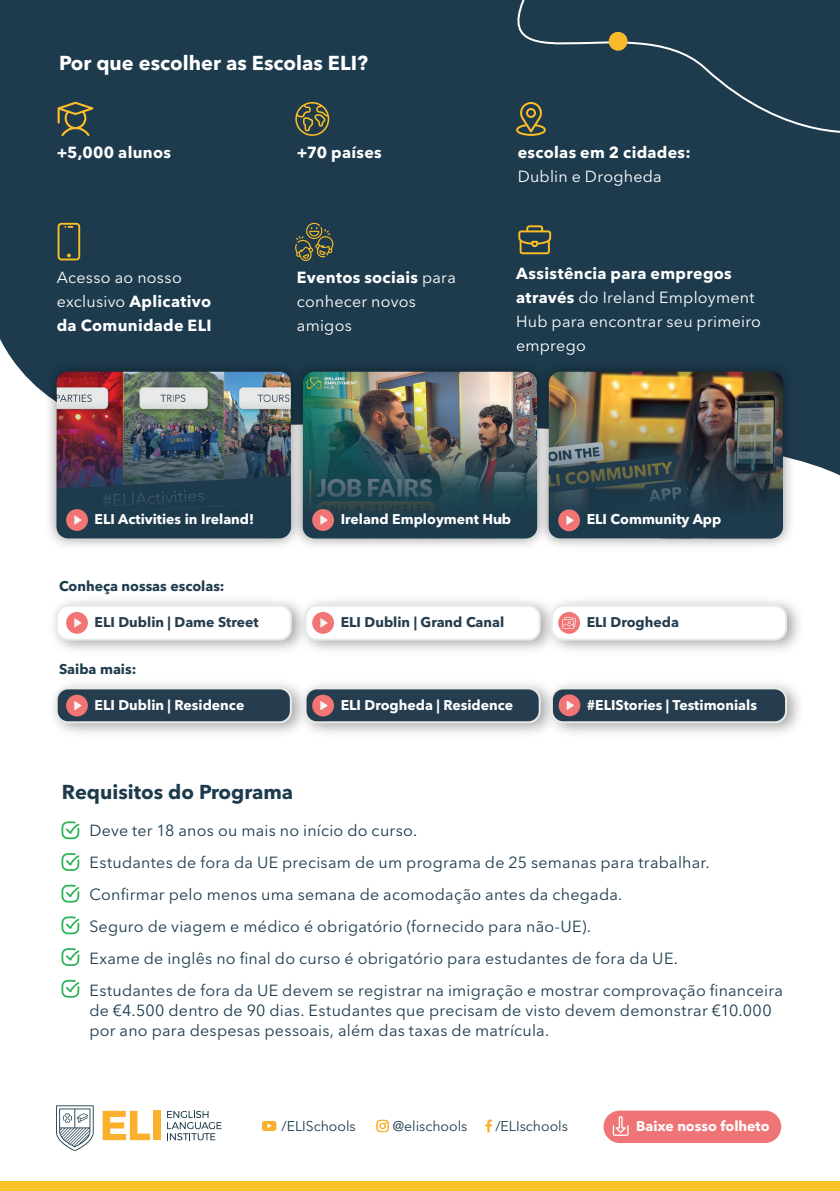
<style>
.page{position:relative;width:840px;height:1191px;background:#fff}
.page>*{position:absolute;margin:0;border:0;box-sizing:border-box;transform-origin:0 0}
.t1{font:700 20px "Avenir Next LT Pro";color:#fff}
.t2{font:700 20px "Avenir Next LT Pro";color:#1d3b4d}
.t3{font:16px/32px "Avenir Next LT Pro";letter-spacing:.015em;color:#1d3b4d}
.t4{font:16px/24px "Avenir Next LT Pro";letter-spacing:.015em;color:#fff}
.t5{font:700 16px/24px "Avenir Next LT Pro";letter-spacing:.02em;color:#fff}
.t6{font:700 14px "Avenir Next LT Pro";color:#fff}
.t7{font:700 14px "Avenir Next LT Pro";color:#253d4e}
.t8{font:14px "Avenir Next LT Pro";color:#1d3b4d}
.t9{font:700 14px "Avenir Next LT Pro";color:#1d3b4d}
.s1{font-weight:400}
.s2{font-weight:700}
</style>
<div class="page">
<div style="left:0;top:0;width:839px;height:475px;background:#1d3b4d"></div>
<svg style="left:61px;top:821px;width:18px;height:18px"></svg>
<svg style="left:61px;top:853px;width:18px;height:18px"></svg>
<svg style="left:61px;top:884px;width:18px;height:18px"></svg>
<svg style="left:61px;top:916px;width:18px;height:18px"></svg>
<svg style="left:61px;top:948px;width:18px;height:18px"></svg>
<svg style="left:61px;top:979px;width:18px;height:18px"></svg>
<div style="left:457px;top:0;width:382px;height:147px;background:#1d3b4d"></div>
<svg style="left:58px;top:102px;width:35px;height:34px"></svg>
<svg style="left:295px;top:102px;width:34px;height:34px"></svg>
<svg style="left:515px;top:101px;width:31px;height:35px"></svg>
<svg style="left:518px;top:225px;width:33px;height:29px"></svg>
<svg style="left:295px;top:222px;width:38px;height:40px"></svg>
<svg style="left:58px;top:223px;width:22px;height:37px"></svg>
<img style="left:8px;top:355px;width:273px;height:191px">
<img style="left:57px;top:372px;width:224px;height:166px">
<img style="left:281px;top:355px;width:219px;height:191px">
<img style="left:303px;top:372px;width:197px;height:166px">
<img style="left:500px;top:355px;width:331px;height:191px">
<img style="left:548px;top:372px;width:234px;height:166px">
<div style="left:66px;top:612px;width:22px;height:22px;background:#f27576;border-radius:50%"></div>
<svg style="left:74px;top:618px;width:8px;height:9px"></svg>
<div style="left:56px;top:604px;width:236px;height:36px;border:2px solid #e8eae8;border-radius:11px"></div>
<div style="left:305px;top:605px;width:234px;height:34px;background:#fff;border-radius:11px"></div>
<div style="left:312px;top:612px;width:22px;height:22px;background:#f27576;border-radius:50%"></div>
<svg style="left:320px;top:618px;width:7px;height:9px"></svg>
<div style="left:304px;top:604px;width:236px;height:36px;border:2px solid #e8eae8;border-radius:11px"></div>
<img style="left:539px;top:601px;width:260px;height:49px">
<div style="left:551px;top:605px;width:234px;height:34px;background:#fff;border-radius:11px"></div>
<div style="left:558px;top:612px;width:21px;height:22px;background:#f27576;border-radius:50%"></div>
<svg style="left:562px;top:617px;width:13px;height:12px"></svg>
<div style="left:550px;top:604px;width:236px;height:36px;border:2px solid #e8eae8;border-radius:11px"></div>
<div style="left:57px;top:688px;width:234px;height:34px;background:#253d4e;border-radius:11px"></div>
<div style="left:66px;top:694px;width:22px;height:22px;background:#f27576;border-radius:50%"></div>
<svg style="left:74px;top:701px;width:8px;height:9px"></svg>
<div style="left:56px;top:687px;width:236px;height:36px;border:2px solid #e8eae8;border-radius:11px"></div>
<div style="left:305px;top:688px;width:234px;height:34px;background:#253d4e;border-radius:11px"></div>
<div style="left:312px;top:694px;width:22px;height:22px;background:#f27576;border-radius:50%"></div>
<svg style="left:320px;top:701px;width:7px;height:9px"></svg>
<div style="left:304px;top:687px;width:236px;height:36px;border:2px solid #e8eae8;border-radius:11px"></div>
<img style="left:539px;top:684px;width:260px;height:49px">
<div style="left:551px;top:688px;width:234px;height:34px;background:#253d4e;border-radius:11px"></div>
<div style="left:558px;top:694px;width:22px;height:22px;background:#f27576;border-radius:50%"></div>
<svg style="left:566px;top:701px;width:7px;height:9px"></svg>
<div style="left:550px;top:687px;width:236px;height:36px;border:2px solid #e8eae8;border-radius:11px"></div>
<svg style="left:102px;top:1110px;width:48px;height:30px"></svg>
<div style="left:153px;top:1110px;width:8px;height:30px;background:#fbb02d"></div>
<svg style="left:167px;top:1110px;width:54px;height:30px"></svg>
<svg style="left:56px;top:1105px;width:38px;height:46px"></svg>
<svg style="left:262px;top:1120px;width:14px;height:11px"></svg>
<svg style="left:376px;top:1119px;width:12px;height:13px"></svg>
<svg style="left:485px;top:1119px;width:7px;height:13px"></svg>
<div style="left:0;top:1181px;width:839px;height:10px;background:#fac428"></div>
<div style="left:603px;top:1110px;width:177px;height:33px;background:#ef7476;border-radius:16px"></div>
<svg style="left:612px;top:1116px;width:16px;height:19px"></svg>
<svg style="left:607px;top:31px;width:21px;height:21px"></svg>
<p class="t1" style="left:59px;top:51px;width:310px">Por que escolher as Escolas ELI?</p>
<p class="t5" style="left:57px;top:140px;width:116px">+5,000 alunos</p>
<p class="t5" style="left:297px;top:140px;width:86px">+70 países</p>
<p class="t5" style="left:517px;top:140px;width:174px">escolas em 2 cidades:</p>
<p class="t4" style="left:517px;top:164px;width:145px">Dublin e Drogheda</p>
<p class="t5" style="left:57px;top:265px;width:156px"><span class="s1">Acesso ao nosso exclusivo</span> Aplicativo da Comunidade ELI</p>
<p class="t4" style="left:297px;top:265px;width:160px"><span class="s2">Eventos sociais</span> para conhecer novos amigos</p>
<p class="t4" style="left:516px;top:261px;width:246px"><span class="s2">Assistência para empregos através</span> do Ireland Employment<br>Hub para encontrar seu primeiro emprego</p>
<p class="t6" style="left:95px;top:511px;width:161px">ELI Activities in Ireland!</p>
<p class="t6" style="left:340px;top:511px;width:172px">Ireland Employment Hub</p>
<p class="t6" style="left:586px;top:511px;width:136px">ELI Community App</p>
<p class="t9" style="left:59px;top:577px;width:167px">Conheça nossas escolas:</p>
<p class="t7" style="left:95px;top:613px;width:165px">ELI Dublin | Dame Street</p>
<p class="t7" style="left:340px;top:613px;width:165px">ELI Dublin | Grand Canal</p>
<p class="t7" style="left:586px;top:613px;width:94px">ELI Drogheda</p>
<p class="t9" style="left:59px;top:660px;width:79px">Saiba mais:</p>
<p class="t6" style="left:95px;top:696px;width:151px">ELI Dublin | Residence</p>
<p class="t6" style="left:340px;top:696px;width:174px">ELI Drogheda | Residence</p>
<p class="t6" style="left:586px;top:696px;width:172px">#ELIStories | Testimonials</p>
<p class="t2" style="left:62px;top:780px;width:232px">Requisitos do Programa</p>
<p class="t3" style="left:89px;top:814px;width:694px">Deve ter 18 anos ou mais no início do curso.<br>Estudantes de fora da UE precisam de um programa de 25 semanas para trabalhar.<br>Confirmar pelo menos uma semana de acomodação antes da chegada.<br>Seguro de viagem e médico é obrigatório (fornecido para não-UE).<br>Exame de inglês no final do curso é obrigatório para estudantes de fora da UE.<br>Estudantes de fora da UE devem se registrar na imigração e mostrar comprovação financeira</p>
<p class="t3" style="left:89px;top:1000px;width:683px;line-height:20px">de €4.500 dentro de 90 dias. Estudantes que precisam de visto devem demonstrar €10.000 por ano para despesas pessoais, além das taxas de matrícula.</p>
<p class="t8" style="left:281px;top:1117px;width:76px">/ELISchools</p>
<p class="t8" style="left:393px;top:1117px;width:76px">@elischools</p>
<p class="t8" style="left:495px;top:1117px;width:74px">/ELIschools</p>
<p class="t6" style="left:635px;top:1117px;width:135px">Baixe nosso folheto</p>
</div>
